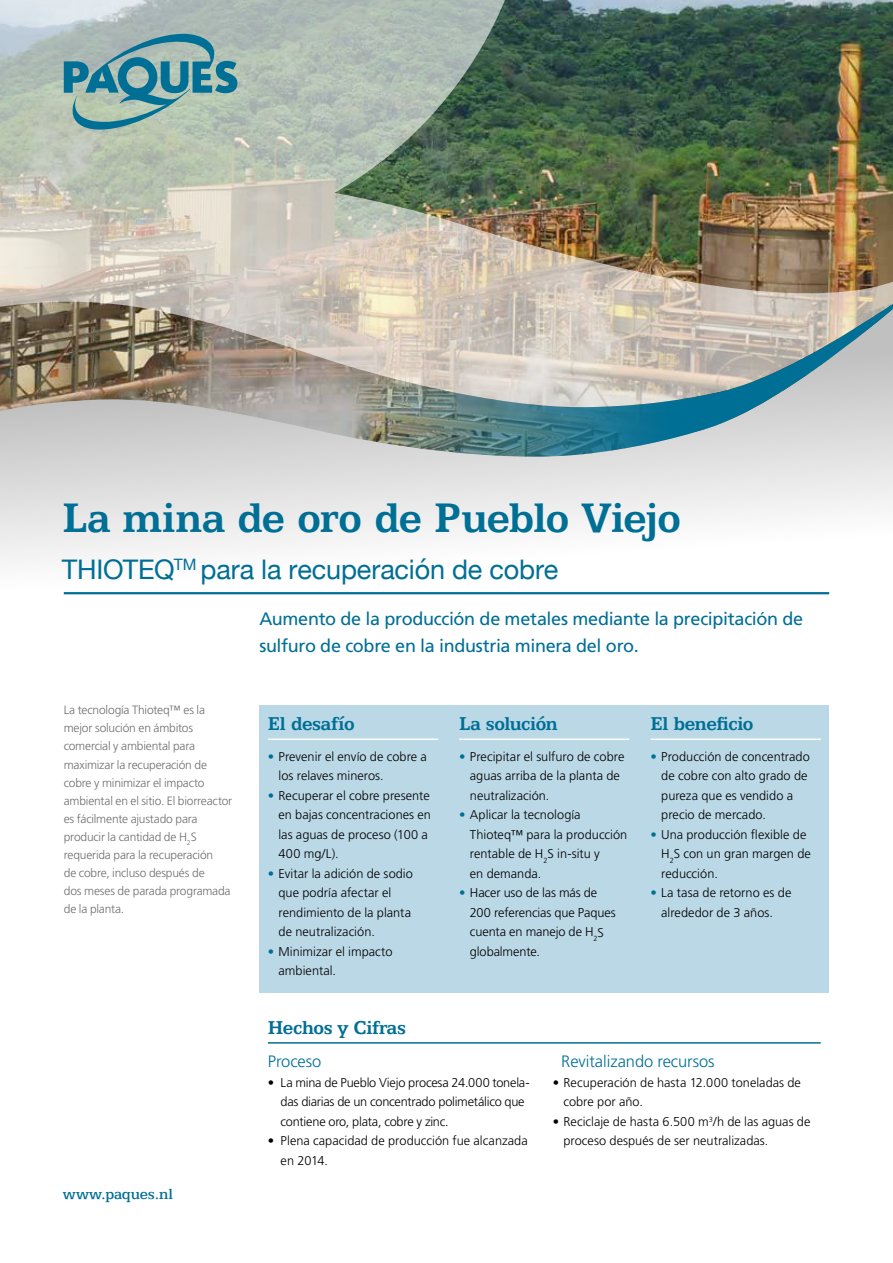
<style>
.page{position:relative;width:893px;height:1263px;background:#fff}
.page>*{position:absolute;margin:0;border:0;box-sizing:border-box;transform-origin:0 0}
.t1{font:700 46.5px "Egyptian 505 BT";letter-spacing:-.02em;color:#006f95}
.t2{font:27px "Helvetica Neue";letter-spacing:-.005em;color:#006f95}
.t3{font:700 21px "Egyptian 505 BT";letter-spacing:-.02em;color:#006f95}
.t4{font:18px/27px "Frutiger LT Std";letter-spacing:-.02em;color:#006f95}
.t5{font:300 16.5px "Frutiger LT Std";letter-spacing:-.005em;color:#006f95}
.t6{font:500 16.5px "Egyptian 505 BT";letter-spacing:-.005em;color:#006f95}
.t7{font:300 12.75px/19.5px "Frutiger LT Std";color:#000}
.t8{font:300 12.75px/19.5px "Frutiger LT Std";letter-spacing:-.02em;color:#000}
.t9{font:300 12px/18px "Frutiger LT Std";letter-spacing:-.015em;color:#706f6f}
.s1{color:#006f95}
</style>
<div class="page">
<img style="left:0;top:0;width:893px;height:294px">
<svg style="left:0;top:458px;width:893px;height:137px"></svg>
<img style="left:0;top:294px;width:893px;height:164px">
<svg style="left:64px;top:34px;width:173px;height:102px;background:#80a9aa"></svg>
<hr style="left:64px;top:592px;width:765px;height:2px;background:#006f95">
<div style="left:259px;top:705px;width:570px;height:288px;background:#bbd8e6"></div>
<hr style="left:268px;top:738px;width:170px;height:2px;background:#fff">
<hr style="left:459px;top:738px;width:170px;height:2px;background:#fff">
<hr style="left:651px;top:738px;width:170px;height:2px;background:#fff">
<hr style="left:268px;top:1042px;width:553px;height:2px;background:#006f95">
<h1 class="t1" style="left:63px;top:490px;width:620px">La mina de oro de Pueblo Viejo</h1>
<h2 class="t2" style="left:62px;top:549px;width:498px">THIOTEQ<sup>TM</sup> para la recuperación de cobre</h2>
<h3 class="t4" style="left:259px;top:606px;width:545px">Aumento de la producción de metales mediante la precipitación de sulfuro de cobre en la industria minera del oro.</h3>
<p class="t9" style="left:64px;top:701px;width:170px">La tecnología Thioteq™ es la mejor solución en ámbitos comercial y ambiental para maximizar la recuperación de cobre y minimizar el impacto ambiental en el sitio. El biorreactor es fácilmente ajustado para producir la cantidad de H<sub>2</sub>S requerida para la recuperación<br>de cobre, incluso después de<br>dos meses de parada programada de la planta.</p>
<p class="t6" style="left:63px;top:1184px;width:112px">www.paques.nl</p>
<h3 class="t3" style="left:268px;top:711px;width:88px">El desafío</h3>
<h3 class="t3" style="left:459px;top:711px;width:100px">La solución</h3>
<h3 class="t3" style="left:651px;top:711px;width:104px">El beneficio</h3>
<p class="t7" style="left:279px;top:747px;width:150px;text-indent:-11px"><span class="s1">•</span> Prevenir el envío de cobre a los relaves mineros.</p>
<p class="t7" style="left:279px;top:786px;width:154px;text-indent:-11px"><span class="s1">•</span> Recuperar el cobre presente en bajas concentraciones en las aguas de proceso (100 a<br>400 mg/L).</p>
<p class="t7" style="left:279px;top:864px;width:136px;text-indent:-11px"><span class="s1">•</span> Evitar la adición de sodio que podría afectar el rendimiento de la planta de neutralización.</p>
<p class="t7" style="left:279px;top:942px;width:115px;text-indent:-11px"><span class="s1">•</span> Minimizar el impacto ambiental.</p>
<p class="t7" style="left:470px;top:747px;width:156px;text-indent:-11px"><span class="s1">•</span> Precipitar el sulfuro de cobre aguas arriba de la planta de neutralización.</p>
<p class="t7" style="left:470px;top:805px;width:159px;text-indent:-11px"><span class="s1">•</span> Aplicar la tecnología<br>Thioteq™ para la producción rentable de H<sub>2</sub>S in-situ y<br>en demanda.</p>
<p class="t7" style="left:470px;top:883px;width:147px;text-indent:-11px"><span class="s1">•</span> Hacer uso de las más de<br>200 referencias que Paques cuenta en manejo de H<sub>2</sub>S globalmente.</p>
<p class="t7" style="left:661px;top:747px;width:150px;text-indent:-11px"><span class="s1">•</span> Producción de concentrado de cobre con alto grado de pureza que es vendido a precio de mercado.</p>
<p class="t7" style="left:661px;top:825px;width:151px;text-indent:-11px"><span class="s1">•</span> Una producción flexible de<br>H<sub>2</sub>S con un gran margen de reducción.</p>
<p class="t7" style="left:651px;top:883px;width:142px;text-align:center"><span class="s1">•</span> La tasa de retorno es de alrededor de 3 años.</p>
<h3 class="t3" style="left:268px;top:1015px;width:140px">Hechos y Cifras</h3>
<p class="t5" style="left:268px;top:1052px;width:55px">Proceso</p>
<p class="t8" style="left:281px;top:1073px;width:250px;text-indent:-13px">• La mina de Pueblo Viejo procesa 24.000 tonela&shy;das diarias de un concentrado polimetálico que contiene oro, plata, cobre y zinc.</p>
<p class="t7" style="left:281px;top:1131px;width:249px;text-indent:-13px">• Plena capacidad de producción fue alcanzada en 2014.</p>
<p class="t5" style="left:561px;top:1052px;width:155px">Revitalizando recursos</p>
<p class="t7" style="left:563px;top:1073px;width:239px;text-indent:-11px">• Recuperación de hasta 12.000 toneladas de cobre por año.</p>
<p class="t7" style="left:563px;top:1112px;width:249px;text-indent:-11px">• Reciclaje de hasta 6.500 m<sup>3</sup>/h de las aguas de proceso después de ser neutralizadas.</p>
</div>
